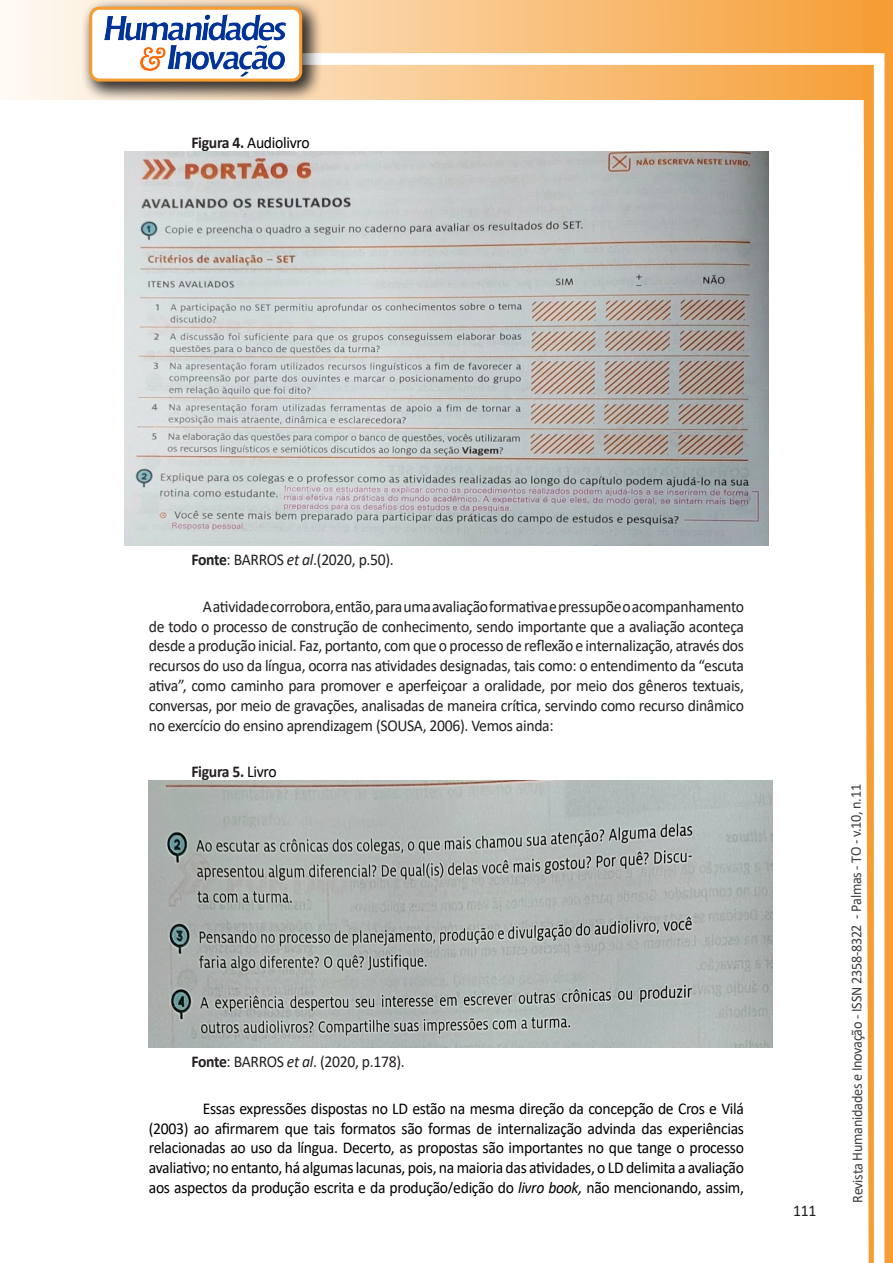
<style>
.page{position:relative;width:893px;height:1263px;background:#fff}
.page>*{position:absolute;margin:0;border:0;box-sizing:border-box;transform-origin:0 0}
.texto{font:16.5px/19.8px "Calibri";letter-spacing:-.02em;color:#231f20;text-align:justify;scale:.95 1}
.texto-2{font:16.5px/19.8px "Calibri";letter-spacing:-.02em;color:#000;text-align:justify;scale:.95 1}
.texto-3{font:700 16.5px "Calibri";letter-spacing:-.02em;color:#231f20;scale:.95 1}
.t1{font:15px "Calibri";letter-spacing:-.025em;color:#3e3e3f;scale:.95 1}
.s1{font-weight:700;color:#231f20}
.s2{font-weight:700}
.s3{font-style:italic}
.s4{font-weight:400;color:#000}
</style>
<div class="page">
<svg style="left:5px;top:0;width:858px;height:100px;background:#f9c484"></svg>
<div style="left:302px;top:53px;width:582px;height:12px;background:#fff;border:2px solid #fff"></div>
<svg style="left:863px;top:0;width:30px;height:1263px"></svg>
<div style="left:81px;top:0;width:241px;height:102px;background:#231f20;opacity:.75"></div>
<div style="left:91px;top:8px;width:210px;height:72px;background:#fff;border-radius:9px"></div>
<img style="left:104px;top:14px;width:181px;height:62px">
<div style="left:89px;top:7px;width:213px;height:75px;border:3px solid #f69e34;border-radius:9px"></div>
<img style="left:124px;top:151px;width:645px;height:394px">
<img style="left:149px;top:780px;width:623px;height:267px">
<p class="texto-2" style="left:191px;top:133px;width:126px"><span class="s1">Figura 4.</span> Audiolivro</p>
<p class="texto" style="left:191px;top:549px;width:215px"><span class="s2">Fonte</span>: BARROS <span class="s3">et al</span>.(2020, p.50).</p>
<p class="texto" style="left:149px;top:596px;width:628px;text-indent:54px">A atividade corrobora, então, para uma avaliação formativa e pressupõe o acompanhamento de todo o processo de construção de conhecimento, sendo importante que a avaliação aconteça desde a produção inicial. Faz, portanto, com que o processo de reflexão e internalização, através dos recursos do uso da língua, ocorra nas atividades designadas, tais como: o entendimento da “escuta ativa”, como caminho para promover e aperfeiçoar a oralidade, por meio dos gêneros textuais, conversas, por meio de gravações, analisadas de maneira crítica, servindo como recurso dinâmico no exercício do ensino aprendizagem (SOUSA, 2006). Vemos ainda:</p>
<p class="texto-3" style="left:191px;top:760px;width:91px">Figura 5. <span class="s4">Livro</span></p>
<p class="texto" style="left:191px;top:1051px;width:226px"><span class="s2">Fonte</span>: BARROS <span class="s3">et al</span>. (2020, p.178).</p>
<p class="texto-2" style="left:149px;top:1098px;width:628px;text-indent:54px">Essas expressões dispostas no LD estão na mesma direção da concepção de Cros e Vilá (2003) ao afirmarem que tais formatos são formas de internalização advinda das experiências relacionadas ao uso da língua. Decerto, as propostas são importantes no que tange o processo avaliativo; no entanto, há algumas lacunas, pois, na maioria das atividades, o LD delimita a avaliação aos aspectos da produção escrita e da produção/edição do <span class="s3">livro book,</span> não mencionando, assim,</p>
<p class="texto" style="left:793px;top:1200px;width:26px">111</p>
<p class="t1" style="left:846px;top:1203px;width:442px;rotate:-90deg">Revista Humanidades e Inovação - ISSN 2358-8322 - Palmas - TO - v.10, n.11</p>
</div>
